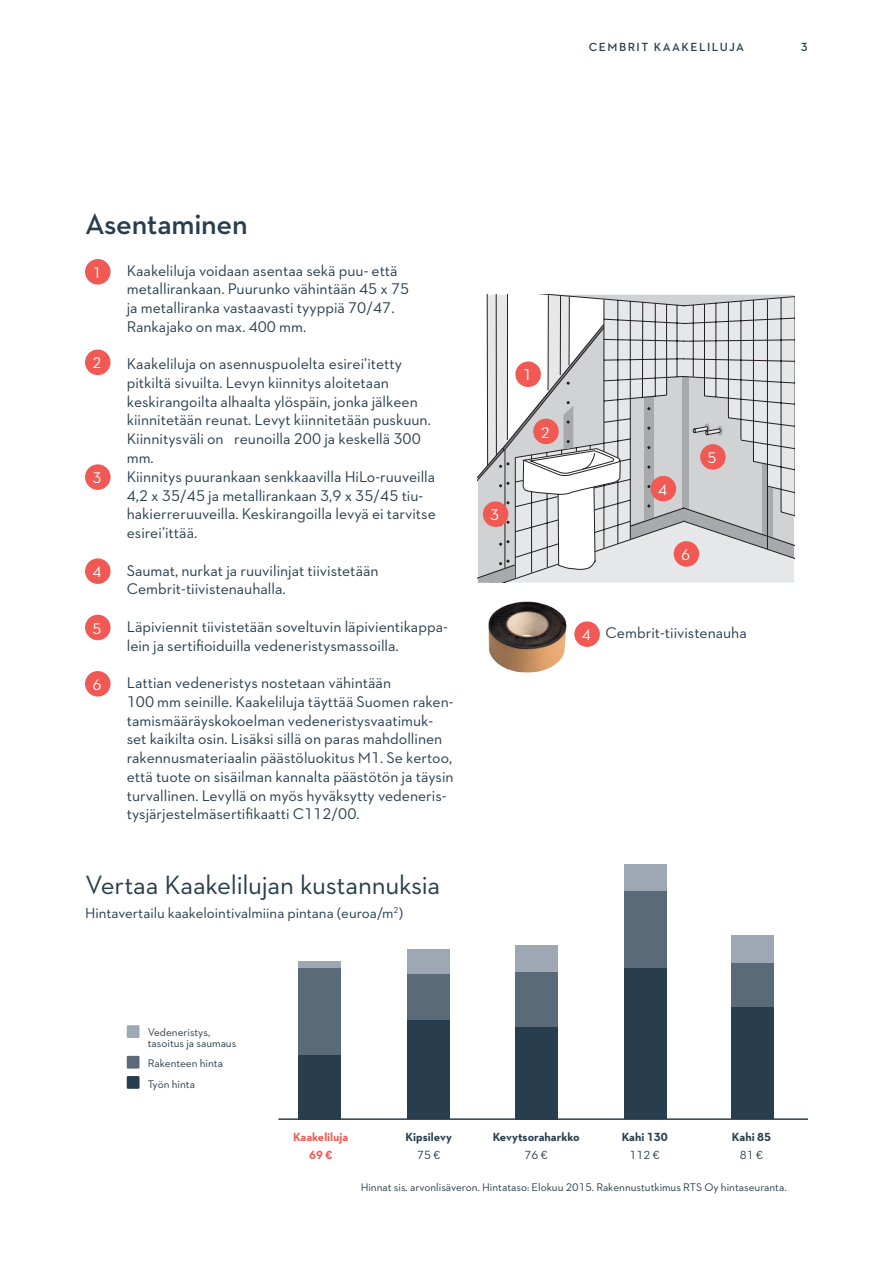
<style>
.page{position:relative;width:893px;height:1263px;background:#fff}
.page>*{position:absolute;margin:0;border:0;box-sizing:border-box;transform-origin:0 0}
.Cembrit_Headline_Sma{font:600 30px "Neutraface 2 Text";letter-spacing:-.01em;color:#283e4e}
.t1{font:27px "Neutraface 2 Text";letter-spacing:-.01em;color:#283e4e}
.Cembrit_Body{font:15.75px/18.8px "Neutraface 2 Text";color:#283e4e}
.Cembrit_Body-2{font:15.75px "Neutraface 2 Text";color:#fff}
.Cembrit_Body-3{font:15px "Neutraface 2 Text";color:#283e4e}
.Cembrit_Small_Info{font:700 12px "Neutraface 2 Text";color:#283e4e}
.Cembrit_Body-4{font:600 12px "Neutraface 2 Text";letter-spacing:.125em;color:#283e4e}
.Cembrit_Small_Info-2{font:700 12px "Neutraface 2 Text";color:#f05954}
.Cembrit_Small_Info-3{font:12px "Neutraface 2 Text";color:#283e4e}
.Cembrit_Body-5{font:11.25px/11.2px "Neutraface 2 Text";color:#283e4e}
</style>
<div class="page">
<svg style="left:478px;top:295px;width:316px;height:288px;background:#d2d2d4"></svg>
<div style="left:85px;top:259px;width:26px;height:26px;background:#f05954;border-radius:50%"></div>
<div style="left:85px;top:350px;width:26px;height:25px;background:#f05954;border-radius:50%"></div>
<div style="left:533px;top:419px;width:26px;height:25px;background:#f05954;border-radius:50%"></div>
<div style="left:85px;top:558px;width:26px;height:26px;background:#f05954;border-radius:50%"></div>
<div style="left:651px;top:476px;width:25px;height:25px;background:#f05954;border-radius:50%"></div>
<div style="left:85px;top:464px;width:26px;height:26px;background:#f05954;border-radius:50%"></div>
<div style="left:483px;top:501px;width:25px;height:26px;background:#f05954;border-radius:50%"></div>
<div style="left:85px;top:615px;width:26px;height:25px;background:#f05954;border-radius:50%"></div>
<div style="left:700px;top:444px;width:26px;height:26px;background:#f05954;border-radius:50%"></div>
<div style="left:85px;top:671px;width:26px;height:25px;background:#f05954;border-radius:50%"></div>
<div style="left:674px;top:541px;width:25px;height:26px;background:#f05954;border-radius:50%"></div>
<div style="left:515px;top:361px;width:26px;height:26px;background:#f05954;border-radius:50%"></div>
<div style="left:127px;top:1076px;width:13px;height:13px;background:#283e4e"></div>
<div style="left:127px;top:1056px;width:13px;height:12px;background:#5a6a79"></div>
<div style="left:127px;top:1025px;width:13px;height:13px;background:#9ea8b4"></div>
<img style="left:488px;top:601px;width:79px;height:72px">
<div style="left:574px;top:621px;width:26px;height:26px;background:#f05954;border-radius:50%"></div>
<div style="left:407px;top:949px;width:42px;height:25px;background:#9ea8b4"></div>
<div style="left:407px;top:974px;width:42px;height:47px;background:#5a6a79"></div>
<div style="left:407px;top:1021px;width:42px;height:98px;background:#283e4e"></div>
<div style="left:515px;top:945px;width:42px;height:27px;background:#9ea8b4"></div>
<div style="left:515px;top:1027px;width:42px;height:92px;background:#283e4e"></div>
<div style="left:515px;top:972px;width:42px;height:55px;background:#5a6a79"></div>
<div style="left:624px;top:864px;width:43px;height:27px;background:#9ea8b4"></div>
<div style="left:624px;top:891px;width:43px;height:77px;background:#5a6a79"></div>
<div style="left:624px;top:968px;width:43px;height:151px;background:#283e4e"></div>
<div style="left:732px;top:936px;width:42px;height:27px;background:#9ea8b4"></div>
<div style="left:732px;top:963px;width:42px;height:45px;background:#5a6a79"></div>
<div style="left:732px;top:1008px;width:42px;height:111px;background:#283e4e"></div>
<div style="left:299px;top:1055px;width:42px;height:64px;background:#283e4e"></div>
<div style="left:299px;top:961px;width:42px;height:7px;background:#9ea8b4"></div>
<div style="left:299px;top:968px;width:42px;height:87px;background:#5a6a79"></div>
<hr style="left:278px;top:1118px;width:530px;height:2px;background:#283e4e">
<p class="Cembrit_Body-4" style="left:589px;top:39px;width:157px">CEMBRIT KAAKELILUJA</p>
<p class="Cembrit_Body-4" style="left:801px;top:39px;width:8px">3</p>
<p class="Cembrit_Headline_Sma" style="left:85px;top:205px;width:164px">Asentaminen</p>
<p class="Cembrit_Body-2" style="left:92px;top:263px;width:11px">1</p>
<p class="Cembrit_Body" style="left:127px;top:261px;width:284px">Kaakeliluja voidaan asentaa sekä puu- että metallirankaan. Puurunko vähintään 45 x 75 ja metalliranka vastaavasti tyyppiä 70/47.<br>Rankajako on max. 400 mm.</p>
<p class="Cembrit_Body" style="left:127px;top:354px;width:306px">Kaakeliluja on asennuspuolelta esirei’itetty pitkiltä sivuilta. Levyn kiinnitys aloitetaan keskirangoilta alhaalta ylöspäin, jonka jälkeen kiinnitetään reunat. Levyt kiinnitetään puskuun.<br>Kiinnitysväli on reunoilla 200 ja keskellä 300 mm.</p>
<p class="Cembrit_Body" style="left:127px;top:467px;width:311px">Kiinnitys puurankaan senkkaavilla HiLo-ruuveilla 4,2 x 35/45 ja metallirankaan 3,9 x 35/45 tiu&shy;hakierreruuveilla. Keskirangoilla levyä ei tarvitse esirei’ittää.</p>
<p class="Cembrit_Body" style="left:127px;top:561px;width:253px">Saumat, nurkat ja ruuvilinjat tiivistetään<br>Cembrit-tiivistenauhalla.</p>
<p class="Cembrit_Body" style="left:127px;top:617px;width:323px">Läpiviennit tiivistetään soveltuvin läpivientikappa&shy;lein ja sertifioiduilla vedeneristysmassoilla.</p>
<p class="Cembrit_Body" style="left:127px;top:673px;width:328px">Lattian vedeneristys nostetaan vähintään<br>100 mm seinille. Kaakeliluja täyttää Suomen raken&shy;tamismääräyskokoelman vedeneristysvaatimuk&shy;set kaikilta osin. Lisäksi sillä on paras mahdollinen rakennusmateriaalin päästöluokitus M1. Se kertoo, että tuote on sisäilman kannalta päästötön ja täysin turvallinen. Levyllä on myös hyväksytty vedeneris&shy;tysjärjestelmäsertifikaatti C112/00.</p>
<p class="Cembrit_Body-2" style="left:92px;top:353px;width:11px">2</p>
<p class="Cembrit_Body-2" style="left:92px;top:468px;width:11px">3</p>
<p class="Cembrit_Body-2" style="left:92px;top:562px;width:11px">4</p>
<p class="Cembrit_Body-2" style="left:92px;top:618px;width:11px">5</p>
<p class="Cembrit_Body-2" style="left:92px;top:675px;width:11px">6</p>
<p class="t1" style="left:85px;top:868px;width:357px">Vertaa Kaakelilujan kustannuksia</p>
<p class="Cembrit_Body-3" style="left:85px;top:903px;width:320px">Hintavertailu kaakelointivalmiina pintana (euroa/m<sup>2</sup>)</p>
<p class="Cembrit_Body-2" style="left:523px;top:365px;width:11px">1</p>
<p class="Cembrit_Body-2" style="left:541px;top:422px;width:11px">2</p>
<p class="Cembrit_Body-2" style="left:490px;top:505px;width:11px">3</p>
<p class="Cembrit_Body-2" style="left:658px;top:480px;width:11px">4</p>
<p class="Cembrit_Body-2" style="left:708px;top:448px;width:11px">5</p>
<p class="Cembrit_Body-2" style="left:681px;top:545px;width:11px">6</p>
<p class="Cembrit_Body-2" style="left:582px;top:625px;width:11px">4</p>
<p class="Cembrit_Body" style="left:606px;top:623px;width:143px">Cembrit-tiivistenauha</p>
<p class="Cembrit_Body-5" style="left:148px;top:1026px;width:90px">Vedeneristys, tasoitus ja saumaus</p>
<p class="Cembrit_Body-5" style="left:148px;top:1058px;width:77px">Rakenteen hinta</p>
<p class="Cembrit_Body-5" style="left:148px;top:1078px;width:49px">Työn hinta</p>
<p class="Cembrit_Small_Info-2" style="left:293px;top:1129px;width:57px">Kaakeliluja</p>
<p class="Cembrit_Small_Info-2" style="left:309px;top:1147px;width:25px">69 €</p>
<p class="Cembrit_Small_Info" style="left:406px;top:1129px;width:48px">Kipsilevy</p>
<p class="Cembrit_Small_Info-3" style="left:417px;top:1147px;width:25px">75 €</p>
<p class="Cembrit_Small_Info" style="left:493px;top:1129px;width:88px">Kevytsoraharkko</p>
<p class="Cembrit_Small_Info-3" style="left:524px;top:1147px;width:25px">76 €</p>
<p class="Cembrit_Small_Info" style="left:622px;top:1129px;width:48px">Kahi 130</p>
<p class="Cembrit_Small_Info-3" style="left:630px;top:1147px;width:32px">112 €</p>
<p class="Cembrit_Small_Info" style="left:732px;top:1129px;width:41px">Kahi 85</p>
<p class="Cembrit_Small_Info-3" style="left:740px;top:1147px;width:25px">81 €</p>
<p class="Cembrit_Body-5" style="left:361px;top:1181px;width:427px">Hinnat sis. arvonlisäveron. Hintataso: Elokuu 2015. Rakennustutkimus RTS Oy hintaseuranta.</p>
</div>
